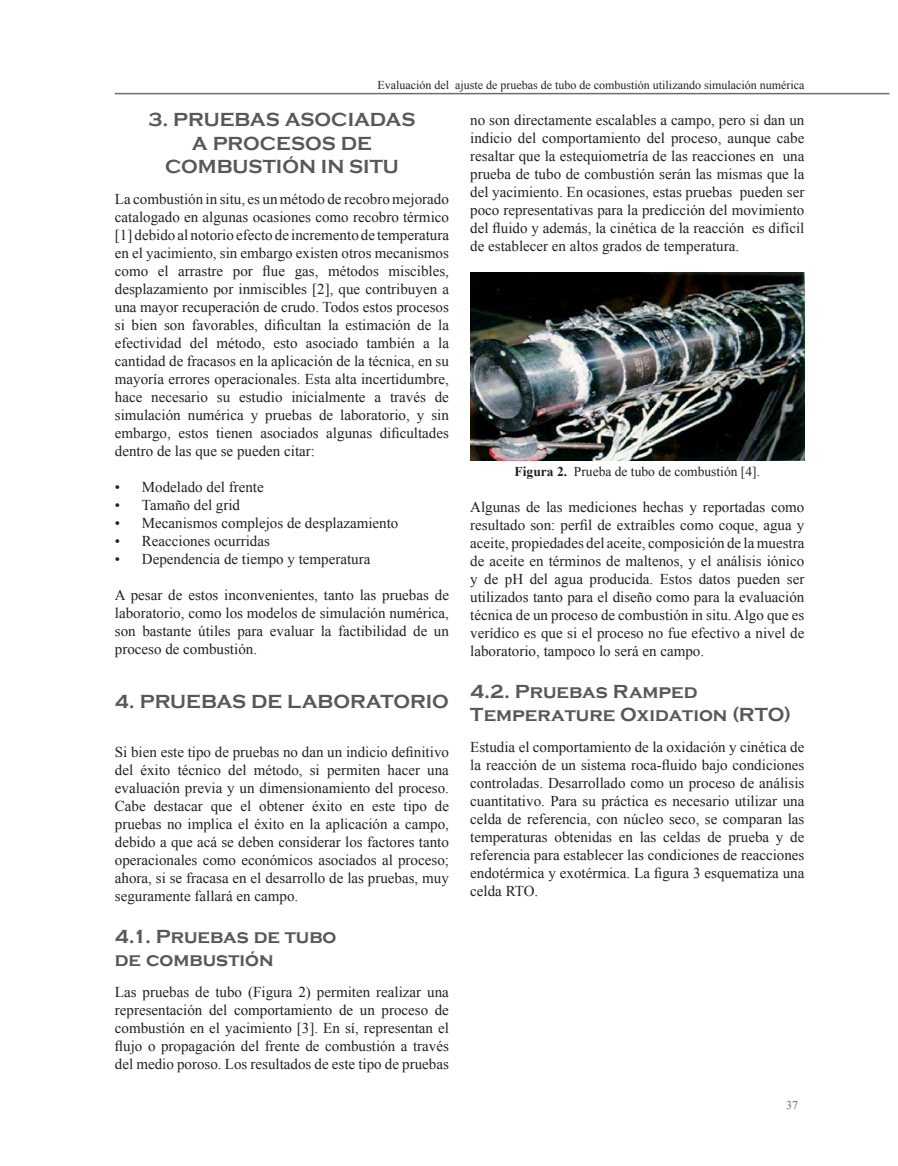
<style>
.page{position:relative;width:898px;height:1166px;background:#fff}
.page>*{position:absolute;margin:0;border:0;box-sizing:border-box;transform-origin:0 0}
.t1{font:700 19.5px/23.4px "Copperplate Gothic";color:#57585a}
.t2{font:15px/18px "Times New Roman";color:#231f20;text-align:justify}
.t3{font:13.5px "Times New Roman";color:#231f20}
.t4{font:12px "Times New Roman";color:#231f20}
.t5{font:12px "Times New Roman";color:#6c6d70}
.s1{font-weight:700}
</style>
<div class="page">
<hr style="left:115px;top:93px;width:774px;height:1px;background:#6c6d70">
<img style="left:470px;top:272px;width:334px;height:188px">
<p class="t4" style="left:377px;top:77px;width:428px">Evaluación del ajuste de pruebas de tubo de combustión utilizando simulación numérica</p>
<h1 class="t1" style="left:148px;top:108px;width:268px;text-align:center">3. PRUEBAS ASOCIADAS<br>A PROCESOS DE<br>COMBUSTIÓN IN SITU</h1>
<p class="t2" style="left:115px;top:189px;width:335px">La combustión in situ, es un método de recobro mejorado catalogado en algunas ocasiones como recobro térmico [1] debido al notorio efecto de incremento de temperatura en el yacimiento, sin embargo existen otros mecanismos como el arrastre por flue gas, métodos miscibles, desplazamiento por inmiscibles [2], que contribuyen a una mayor recuperación de crudo. Todos estos procesos si bien son favorables, dificultan la estimación de la efectividad del método, esto asociado también a la cantidad de fracasos en la aplicación de la técnica, en su mayoría errores operacionales. Esta alta incertidumbre, hace necesario su estudio inicialmente a través de simulación numérica y pruebas de laboratorio, y sin embargo, estos tienen asociados algunas dificultades dentro de las que se pueden citar:</p>
<p class="t2" style="left:115px;top:477px;width:150px">• Modelado del frente</p>
<p class="t2" style="left:115px;top:495px;width:127px">• Tamaño del grid</p>
<p class="t2" style="left:115px;top:513px;width:285px">• Mecanismos complejos de desplazamiento</p>
<p class="t2" style="left:115px;top:531px;width:156px">• Reacciones ocurridas</p>
<p class="t2" style="left:115px;top:549px;width:257px">• Dependencia de tiempo y temperatura</p>
<p class="t2" style="left:115px;top:585px;width:335px">A pesar de estos inconvenientes, tanto las pruebas de laboratorio, como los modelos de simulación numérica, son bastante útiles para evaluar la factibilidad de un proceso de combustión.</p>
<h1 class="t1" style="left:115px;top:690px;width:335px">4. PRUEBAS DE LABORATORIO</h1>
<p class="t2" style="left:115px;top:742px;width:335px">Si bien este tipo de pruebas no dan un indicio definitivo del éxito técnico del método, si permiten hacer una evaluación previa y un dimensionamiento del proceso.<br>Cabe destacar que el obtener éxito en este tipo de pruebas no implica el éxito en la aplicación a campo, debido a que acá se deben considerar los factores tanto operacionales como económicos asociados al proceso; ahora, si se fracasa en el desarrollo de las pruebas, muy seguramente fallará en campo.</p>
<h1 class="t1" style="left:115px;top:924px;width:223px">4.1. Pruebas de tubo de combustión</h1>
<p class="t2" style="left:115px;top:982px;width:335px">Las pruebas de tubo (Figura 2) permiten realizar una representación del comportamiento de un proceso de combustión en el yacimiento [3]. En sí, representan el flujo o propagación del frente de combustión a través del medio poroso. Los resultados de este tipo de pruebas</p>
<p class="t2" style="left:470px;top:111px;width:335px">no son directamente escalables a campo, pero si dan un indicio del comportamiento del proceso, aunque cabe resaltar que la estequiometría de las reacciones en una prueba de tubo de combustión serán las mismas que la del yacimiento. En ocasiones, estas pruebas pueden ser poco representativas para la predicción del movimiento del fluido y además, la cinética de la reacción es difícil de establecer en altos grados de temperatura.</p>
<p class="t3" style="left:514px;top:462px;width:247px"><span class="s1">Figura 2.</span> Prueba de tubo de combustión [4].</p>
<p class="t2" style="left:470px;top:498px;width:335px">Algunas de las mediciones hechas y reportadas como resultado son: perfil de extraíbles como coque, agua y aceite, propiedades del aceite, composición de la muestra de aceite en términos de maltenos, y el análisis iónico y de pH del agua producida. Estos datos pueden ser utilizados tanto para el diseño como para la evaluación técnica de un proceso de combustión in situ. Algo que es verídico es que si el proceso no fue efectivo a nivel de laboratorio, tampoco lo será en campo.</p>
<h1 class="t1" style="left:470px;top:679px;width:322px">4.2. Pruebas Ramped<br>Temperature Oxidation (RTO)</h1>
<p class="t2" style="left:470px;top:737px;width:335px">Estudia el comportamiento de la oxidación y cinética de la reacción de un sistema roca-fluido bajo condiciones controladas. Desarrollado como un proceso de análisis cuantitativo. Para su práctica es necesario utilizar una celda de referencia, con núcleo seco, se comparan las temperaturas obtenidas en las celdas de prueba y de referencia para establecer las condiciones de reacciones endotérmica y exotérmica. La figura 3 esquematiza una celda RTO.</p>
<p class="t5" style="left:785px;top:1096px;width:13px">37</p>
</div>
